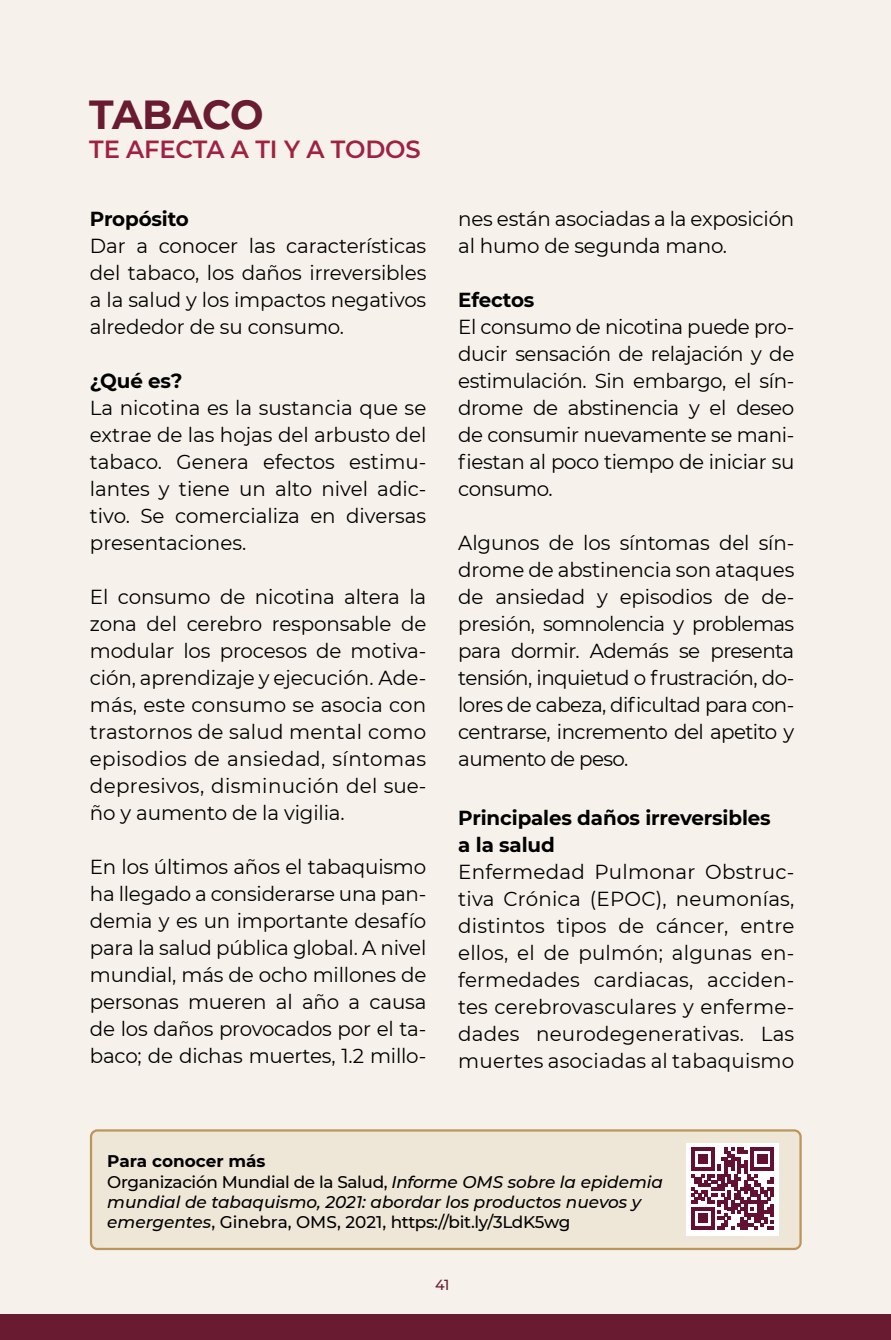
<style>
.page{position:relative;width:891px;height:1340px;background:#fff}
.page>*{position:absolute;margin:0;border:0;box-sizing:border-box;transform-origin:0 0}
.t1{font:700 40.5px "Montserrat";letter-spacing:-.015em;color:#691b31}
.t2{font:600 24.75px "Montserrat";letter-spacing:-.005em;color:#9f2241}
.t3{font:20.25px/27px "Montserrat";letter-spacing:-.01em;color:#000;text-align:justify}
.t4{font:700 20.25px/27px "Montserrat";letter-spacing:-.005em;color:#000}
.t5{font:italic 500 16.88px/20.2px "Montserrat";color:#000}
.t6{font:500 14.62px "Montserrat";color:#691b31}
.s1{font-weight:700;font-style:normal}
.s2{font-style:normal}
</style>
<div class="page">
<div style="left:0;top:0;width:891px;height:1339px;background:#f6f2eb"></div>
<div style="left:0;top:1314px;width:891px;height:25px;background:#691b31"></div>
<div style="left:91px;top:1130px;width:710px;height:118px;background:#eee6d7;border-radius:6px"></div>
<div style="left:90px;top:1129px;width:712px;height:121px;border:2px solid #bc955a;border-radius:6px"></div>
<div style="left:686px;top:1142px;width:92px;height:93px;background:#fff"></div>
<svg style="left:691px;top:1147px;width:83px;height:82px"></svg>
<h1 class="t1" style="left:89px;top:89px;width:176px">TABACO</h1>
<p class="t2" style="left:89px;top:134px;width:333px">TE AFECTA A TI Y A TODOS</p>
<p class="t4" style="left:90px;top:205px;width:101px">Propósito</p>
<p class="t3" style="left:90px;top:232px;width:338px">Dar a conocer las características del tabaco, los daños irreversibles a la salud y los impactos negativos alrededor de su consumo.</p>
<p class="t4" style="left:90px;top:367px;width:94px">¿Qué es?</p>
<p class="t3" style="left:90px;top:394px;width:338px">La nicotina es la sustancia que se extrae de las hojas del arbusto del tabaco. Genera efectos estimu&shy;lantes y tiene un alto nivel adic&shy;tivo. Se comercializa en diversas presentaciones.</p>
<p class="t3" style="left:90px;top:583px;width:338px">El consumo de nicotina altera la zona del cerebro responsable de modular los procesos de motiva&shy;ción, aprendizaje y ejecución. Ade&shy;más, este consumo se asocia con trastornos de salud mental como episodios de ansiedad, síntomas depresivos, disminución del sue&shy;ño y aumento de la vigilia.</p>
<p class="t3" style="left:90px;top:853px;width:338px">En los últimos años el tabaquismo ha llegado a considerarse una pan&shy;demia y es un importante desafío para la salud pública global. A nivel mundial, más de ocho millones de personas mueren al año a causa de los daños provocados por el ta&shy;baco; de dichas muertes, 1.2 millo-</p>
<p class="t3" style="left:458px;top:205px;width:338px">nes están asociadas a la exposición al humo de segunda mano.</p>
<p class="t4" style="left:458px;top:286px;width:78px">Efectos</p>
<p class="t3" style="left:458px;top:313px;width:338px">El consumo de nicotina puede pro&shy;ducir sensación de relajación y de estimulación. Sin embargo, el sín&shy;drome de abstinencia y el deseo de consumir nuevamente se mani&shy;fiestan al poco tiempo de iniciar su consumo.</p>
<p class="t3" style="left:458px;top:529px;width:338px">Algunos de los síntomas del sín&shy;drome de abstinencia son ataques de ansiedad y episodios de de&shy;presión, somnolencia y problemas para dormir. Además se presenta tensión, inquietud o frustración, do&shy;lores de cabeza, dificultad para con&shy;centrarse, incremento del apetito y aumento de peso.</p>
<p class="t4" style="left:458px;top:804px;width:314px">Principales daños irreversibles a la salud</p>
<p class="t3" style="left:458px;top:858px;width:338px">Enfermedad Pulmonar Obstruc&shy;tiva Crónica (EPOC), neumonías, distintos tipos de cáncer, entre ellos, el de pulmón; algunas en&shy;fermedades cardiacas, acciden&shy;tes cerebrovasculares y enferme&shy;dades neurodegenerativas. Las muertes asociadas al tabaquismo</p>
<p class="t5" style="left:107px;top:1151px;width:557px"><span class="s1">Para conocer más<br></span><span class="s2">Organización Mundial de la Salud,</span> Informe OMS sobre la epidemia mundial de tabaquismo, 2021: abordar los productos nuevos y emergentes<span class="s2">, Ginebra, OMS, 2021, https://bit.ly/3LdK5wg</span></p>
<p class="t6" style="left:435px;top:1275px;width:16px">41</p>
</div>
